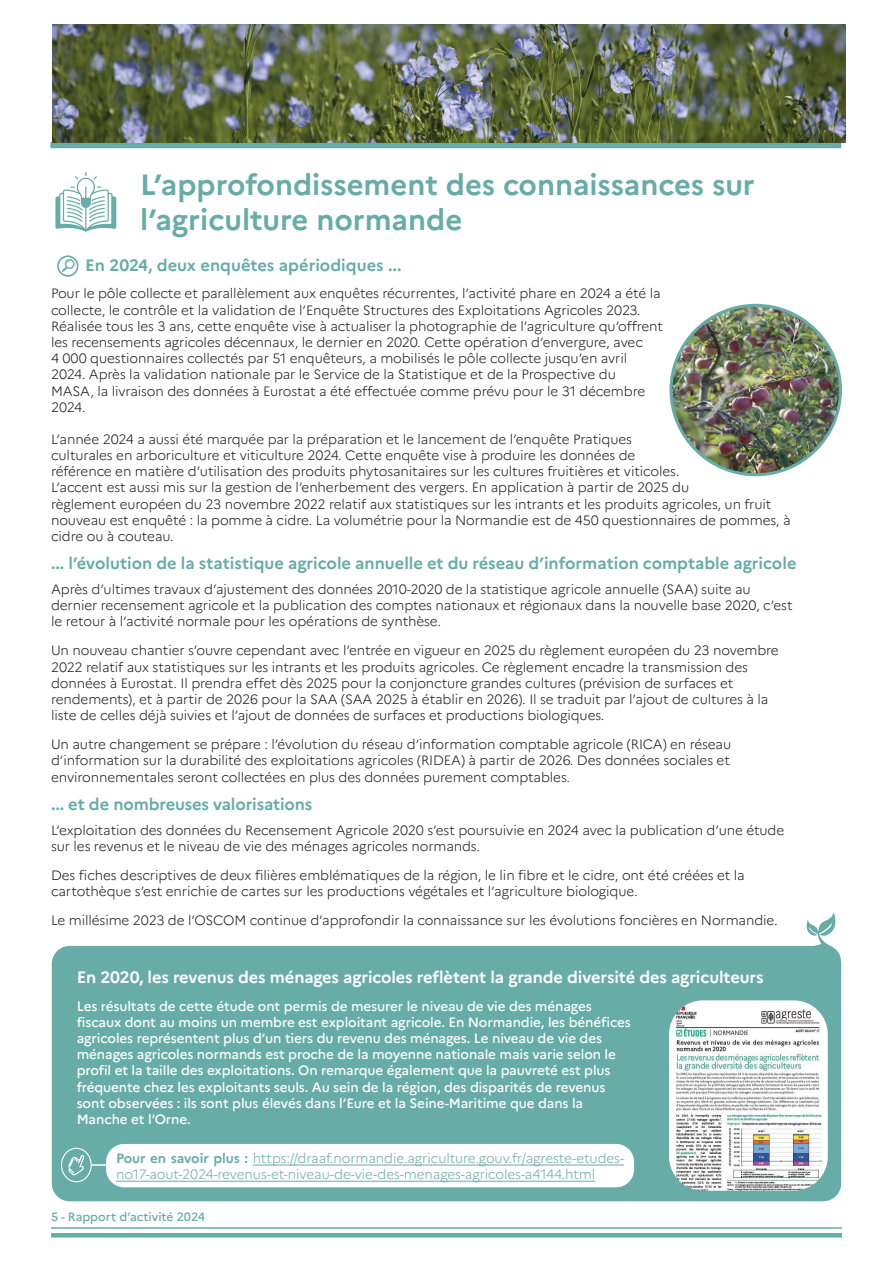
<style>
.page{position:relative;width:893px;height:1263px;background:#fff}
.page>*{position:absolute;margin:0;border:0;box-sizing:border-box;transform-origin:0 0}
.t1{font:700 29.25px/35.1px "Marianne";color:#67aca7}
.t2{font:700 16.5px "Marianne";color:#67aca7}
.t3{font:700 16.5px "Marianne";letter-spacing:-.01em;color:#fff}
.t4{font:300 13.5px/16.2px "Marianne";letter-spacing:-.01em;color:#1d1d1b}
.t5{font:500 13.5px/16.2px "Marianne";letter-spacing:-.01em;color:#fff}
.t6{font:300 13.5px/16.2px "Marianne";letter-spacing:-.01em;color:#68aba8}
.t7{font:500 12px "Marianne";color:#67aca7}
.s1{font-weight:700;color:#67aca7}
</style>
<div class="page">
<div style="left:52px;top:946px;width:789px;height:255px;background:#67aca7;border-radius:18px"></div>
<div style="left:50px;top:142px;width:791px;height:6px;background:#67aca7"></div>
<img style="left:52px;top:24px;width:793px;height:118px">
<hr style="left:51px;top:1233px;width:791px;height:4px;background:#67aca7">
<hr style="left:51px;top:1227px;width:791px;height:2px;background:#67aca7">
<svg style="left:57px;top:255px;width:21px;height:22px"></svg>
<hr style="left:92px;top:1164px;width:55px;height:2px;background:#fff">
<div style="left:106px;top:1144px;width:528px;height:43px;background:#fff;border-radius:18px"></div>
<hr style="left:253px;top:1165px;width:371px;height:1px;background:#68aba8">
<hr style="left:116px;top:1181px;width:479px;height:1px;background:#68aba8">
<svg style="left:68px;top:1155px;width:17px;height:21px"></svg>
<div style="left:61px;top:1148px;width:31px;height:34px;border:1px solid #fff;border-radius:50%"></div>
<svg style="left:791px;top:912px;width:50px;height:48px"></svg>
<svg style="left:55px;top:172px;width:61px;height:60px"></svg>
<img style="left:671px;top:305px;width:169px;height:170px;border-radius:85px">
<img style="left:669px;top:1000px;width:159px;height:191px">
<p class="t1" style="left:140px;top:164px;width:616px">L’approfondissement des connaissances sur l’agriculture normande</p>
<p class="t2" style="left:85px;top:253px;width:318px">En 2024, deux enquêtes apériodiques ...</p>
<p class="t4" style="left:51px;top:284px;width:613px">Pour le pôle collecte et parallèlement aux enquêtes récurrentes, l’activité phare en 2024 a été la collecte, le contrôle et la validation de l’Enquête Structures des Exploitations Agricoles 2023.<br>Réalisée tous les 3 ans, cette enquête vise à actualiser la photographie de l’agriculture qu’offrent les recensements agricoles décennaux, le dernier en 2020. Cette opération d’envergure, avec<br>4 000 questionnaires collectés par 51 enquêteurs, a mobilisés le pôle collecte jusqu’en avril 2024. Après la validation nationale par le Service de la Statistique et de la Prospective du<br>MASA, la livraison des données à Eurostat a été effectuée comme prévu pour le 31 décembre 2024.</p>
<p class="t4" style="left:51px;top:430px;width:741px">L’année 2024 a aussi été marquée par la préparation et le lancement de l’enquête Pratiques<br>culturales en arboriculture et viticulture 2024. Cette enquête vise à produire les données de<br>référence en matière d’utilisation des produits phytosanitaires sur les cultures fruitières et viticoles.<br>L’accent est aussi mis sur la gestion de l’enherbement des vergers. En application à partir de 2025 du<br>règlement européen du 23 novembre 2022 relatif aux statistiques sur les intrants et les produits agricoles, un fruit nouveau est enquêté : la pomme à cidre. La volumétrie pour la Normandie est de 450 questionnaires de pommes, à cidre ou à couteau.</p>
<p class="t2" style="left:51px;top:551px;width:747px">... l’évolution de la statistique agricole annuelle et du réseau d’information comptable agricole</p>
<p class="t4" style="left:51px;top:580px;width:743px">Après d’ultimes travaux d’ajustement des données 2010-2020 de la statistique agricole annuelle (SAA) suite au dernier recensement agricole et la publication des comptes nationaux et régionaux dans la nouvelle base 2020, c’est le retour à l’activité normale pour les opérations de synthèse.</p>
<p class="t4" style="left:51px;top:641px;width:729px">Un nouveau chantier s’ouvre cependant avec l’entrée en vigueur en 2025 du règlement européen du 23 novembre 2022 relatif aux statistiques sur les intrants et les produits agricoles. Ce règlement encadre la transmission des données à Eurostat. Il prendra effet dès 2025 pour la conjoncture grandes cultures (prévision de surfaces et rendements), et à partir de 2026 pour la SAA (SAA 2025 à établir en 2026). Il se traduit par l’ajout de cultures à la liste de celles déjà suivies et l’ajout de données de surfaces et productions biologiques.</p>
<p class="t4" style="left:51px;top:735px;width:682px;text-align:justify">Un autre changement se prépare : l’évolution du réseau d’information comptable agricole (RICA) en réseau d’information sur la durabilité des exploitations agricoles (RIDEA) à partir de 2026. Des données sociales et environnementales seront collectées en plus des données purement comptables.</p>
<p class="t2" style="left:51px;top:791px;width:263px">... et de nombreuses valorisations</p>
<p class="t4" style="left:51px;top:821px;width:735px">L’exploitation des données du Recensement Agricole 2020 s’est poursuivie en 2024 avec la publication d’une étude sur les revenus et le niveau de vie des ménages agricoles normands.</p>
<p class="t4" style="left:51px;top:866px;width:695px">Des fiches descriptives de deux filières emblématiques de la région, le lin fibre et le cidre, ont été créées et la cartothèque s’est enrichie de cartes sur les productions végétales et l’agriculture biologique.</p>
<p class="t4" style="left:51px;top:911px;width:728px">Le millésime 2023 de l’OSCOM continue d’approfondir la connaissance sur les évolutions foncières en Normandie.</p>
<p class="t3" style="left:77px;top:965px;width:688px">En 2020, les revenus des ménages agricoles reflètent la grande diversité des agriculteurs</p>
<p class="t5" style="left:77px;top:996px;width:556px">Les résultats de cette étude ont permis de mesurer le niveau de vie des ménages fiscaux dont au moins un membre est exploitant agricole. En Normandie, les bénéfices agricoles représentent plus d’un tiers du revenu des ménages. Le niveau de vie des ménages agricoles normands est proche de la moyenne nationale mais varie selon le profil et la taille des exploitations. On remarque également que la pauvreté est plus fréquente chez les exploitants seuls. Au sein de la région, des disparités de revenus sont observées : ils sont plus élevés dans l’Eure et la Seine-Maritime que dans la Manche et l’Orne.</p>
<p class="t6" style="left:116px;top:1149px;width:510px"><span class="s1">Pour en savoir plus :</span> https://draaf.normandie.agriculture.gouv.fr/agreste-etudes&shy;no17-aout-2024-revenus-et-niveau-de-vie-des-menages-agricoles-a4144.html</p>
<p class="t7" style="left:51px;top:1207px;width:155px">5 - Rapport d’activité 2024</p>
</div>
